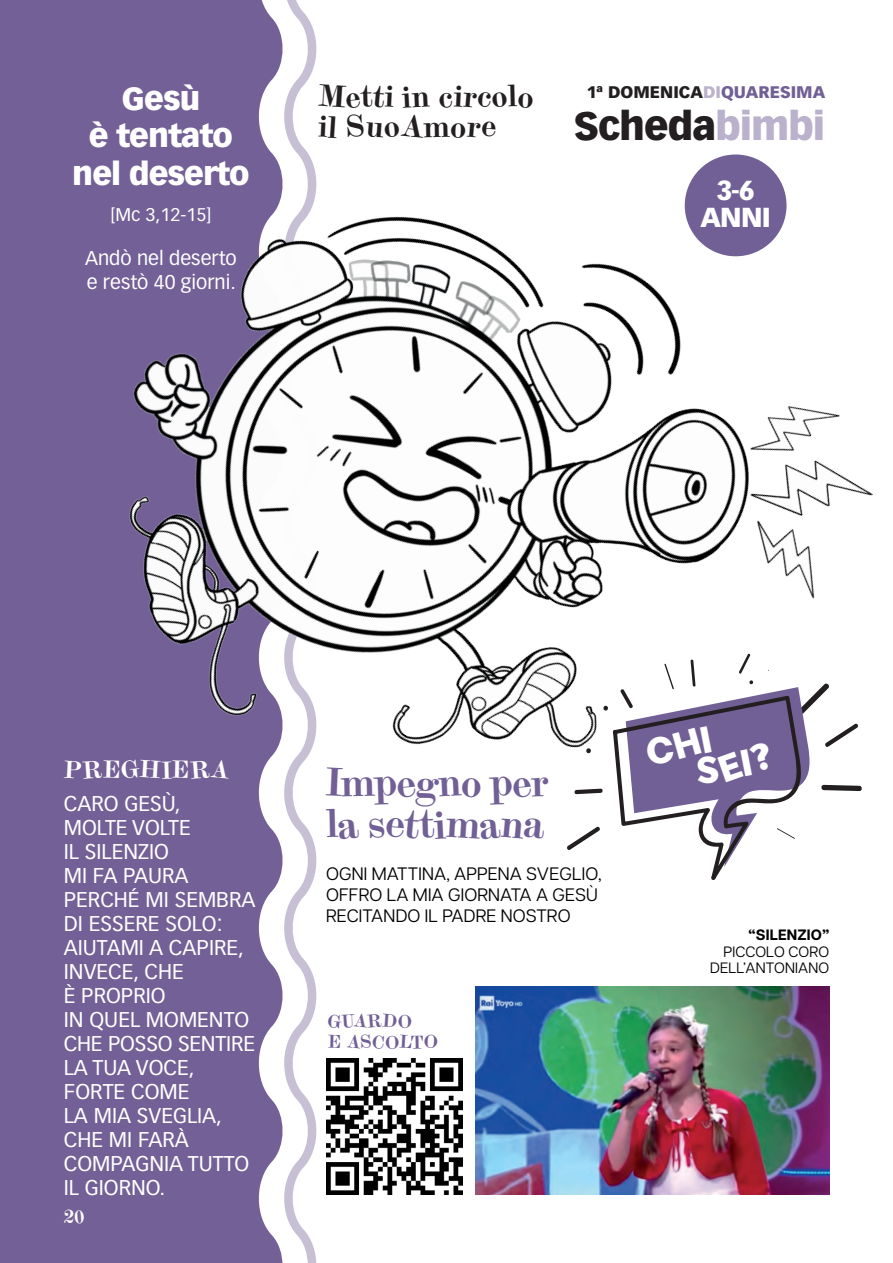
<style>
.page{position:relative;width:893px;height:1263px;background:#fff}
.page>*{position:absolute;margin:0;border:0;box-sizing:border-box;transform-origin:0 0}
.t1{font:39px/42px "Gambado Scotch Forte";letter-spacing:-.03em;color:#716096}
.t2{font:900 39px "Vectora LT Pro";letter-spacing:-.03em;color:#231f20}
.t3{font:36.45px/31.7px "Gambado Sans Forte";color:#fff}
.t4{font:900 31.5px/37.5px "Vectora LT Pro";letter-spacing:-.03em;color:#fff;text-align:center}
.t5{font:30px/30px "Gambado Scotch Forte";color:#231f20}
.t6{font:900 27px/27px "Vectora LT Pro";color:#fff;text-align:center}
.t7{font:24px "Gambado Scotch Forte";color:#fff}
.t8{font:21px/24px "Vectora LT Pro";color:#fff}
.t9{font:19.5px/24px "Vectora LT Pro";color:#fff}
.t10{font:18px/21px "Articulat CF";letter-spacing:.01em;color:#000001}
.t11{font:18px/21px "Gambado Scotch Forte";color:#716096}
.t12{font:18px "Vectora LT Pro";color:#fff}
.t13{font:18px "Gambado Scotch Forte";color:#fff}
.t14{font:900 16.5px "Vectora LT Pro";color:#231f20}
.t15{font:15px/16.5px "Articulat CF";letter-spacing:.01em;color:#000001;text-align:right}
.t16{font:700 15px "Articulat CF";letter-spacing:.01em;color:#000001}
.s1{color:#bab1cc}
.s2{color:#716096}
</style>
<div class="page">
<img style="left:476px;top:986px;width:353px;height:209px">
<div style="left:0;top:976px;width:283px;height:287px;background:#726096"></div>
<svg style="left:284px;top:976px;width:32px;height:287px"></svg>
<img style="left:0;top:0;width:873px;height:976px">
<img style="left:326px;top:1059px;width:136px;height:136px">
<svg style="left:566px;top:653px;width:297px;height:228px"></svg>
<h3 class="t4" style="left:72px;top:79px;width:179px">Gesù<br>è tentato nel deserto</h3>
<p class="t12" style="left:111px;top:204px;width:102px">[Mc 3,12-15]</p>
<p class="t9" style="left:85px;top:246px;width:153px">Andò nel deserto e restò 40 giorni.</p>
<h3 class="t5" style="left:318px;top:82px;width:217px">Metti in circolo il SuoAmore</h3>
<p class="t14" style="left:587px;top:82px;width:240px">1ª DOMENICA<span class="s1">DI</span><span class="s2">QUARESIMA</span></p>
<h1 class="t2" style="left:574px;top:102px;width:253px">Scheda<span class="s1">bimbi</span></h1>
<p class="t6" style="left:701px;top:177px;width:72px">3-6<br>ANNI</p>
<p class="t7" style="left:64px;top:754px;width:167px">PREGHIERA</p>
<p class="t8" style="left:64px;top:791px;width:193px">CARO GESÙ,<br>MOLTE VOLTE<br>IL SILENZIO<br>MI FA PAURA<br>PERCHÉ MI SEMBRA<br>DI ESSERE SOLO:<br>AIUTAMI A CAPIRE,<br>INVECE, CHE<br>È PROPRIO<br>IN QUEL MOMENTO<br>CHE POSSO SENTIRE<br>LA TUA VOCE,<br>FORTE COME<br>LA MIA SVEGLIA,<br>CHE MI FARÀ<br>COMPAGNIA TUTTO<br>IL GIORNO.</p>
<p class="t13" style="left:64px;top:1204px;width:22px">20</p>
<h1 class="t1" style="left:326px;top:761px;width:225px">Impegno per la settimana</h1>
<p class="t10" style="left:326px;top:862px;width:277px">OGNI MATTINA, APPENA SVEGLIO,<br>OFFRO LA MIA GIORNATA A GESÙ<br>RECITANDO IL PADRE NOSTRO</p>
<p class="t11" style="left:327px;top:1010px;width:112px">GUARDO<br>E ASCOLTO</p>
<h2 class="t3" style="left:685px;top:726px;width:78px;text-indent:-44px;rotate:-13deg">CHI<br>SEI?</h2>
<p class="t16" style="left:748px;top:924px;width:82px">“SILENZIO”</p>
<p class="t15" style="left:710px;top:942px;width:120px">PICCOLO CORO<br>DELL’ANTONIANO</p>
</div>
